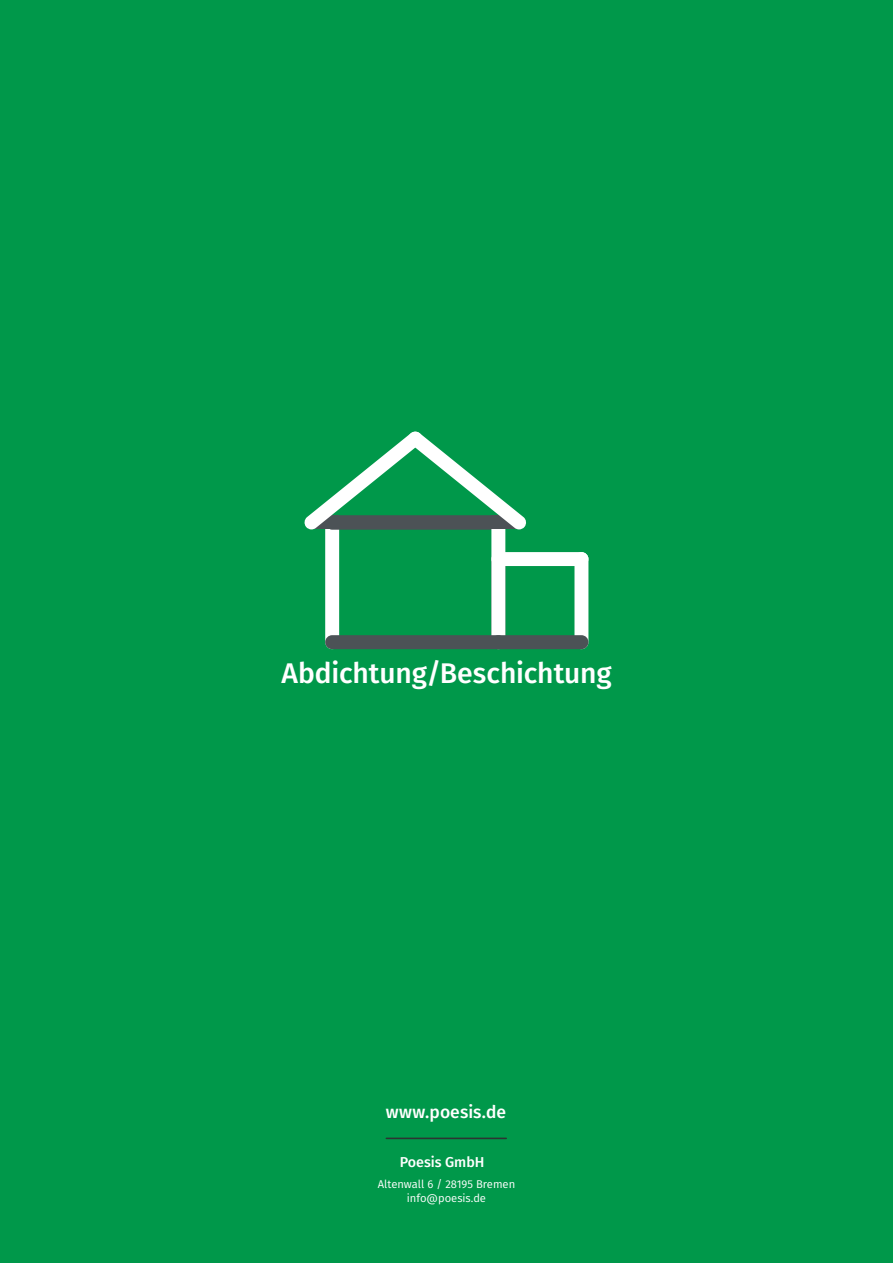
<style>
.page{position:relative;width:893px;height:1263px;background:#00984a}
.page>*{position:absolute;margin:0;border:0;box-sizing:border-box;transform-origin:0 0}
.t1{font:500 28.5px "Fira Sans";letter-spacing:-.005em;color:#fff}
.t2{font:500 17.55px "Fira Sans";letter-spacing:.005em;color:#fff}
.t3{font:500 14.4px "Fira Sans";color:#fff}
.t4{font:11.25px/14.4px "Fira Sans";color:#fff;text-align:center}
</style>
<div class="page">
<div style="left:325px;top:515px;width:14px;height:134px;background:#fff;border-radius:7px"></div>
<div style="left:574px;top:552px;width:14px;height:97px;background:#fff;border-radius:7px"></div>
<div style="left:491px;top:552px;width:97px;height:14px;background:#fff;border-radius:7px"></div>
<div style="left:491px;top:515px;width:14px;height:134px;background:#fff;border-radius:7px"></div>
<svg style="left:304px;top:431px;width:222px;height:98px"></svg>
<div style="left:325px;top:635px;width:180px;height:14px;background:#4c5256;border-radius:7px"></div>
<div style="left:491px;top:635px;width:97px;height:14px;background:#4c5256;border-radius:7px"></div>
<hr style="left:386px;top:1137px;width:120px;height:2px;background:#2d3432">
<h1 class="t1" style="left:281px;top:650px;width:332px">Abdichtung/Beschichtung</h1>
<h2 class="t2" style="left:386px;top:1097px;width:122px">www.poesis.de</h2>
<p class="t3" style="left:400px;top:1151px;width:86px">Poesis GmbH</p>
<p class="t4" style="left:378px;top:1176px;width:139px">Altenwall 6 / 28195 Bremen info@poesis.de</p>
</div>
